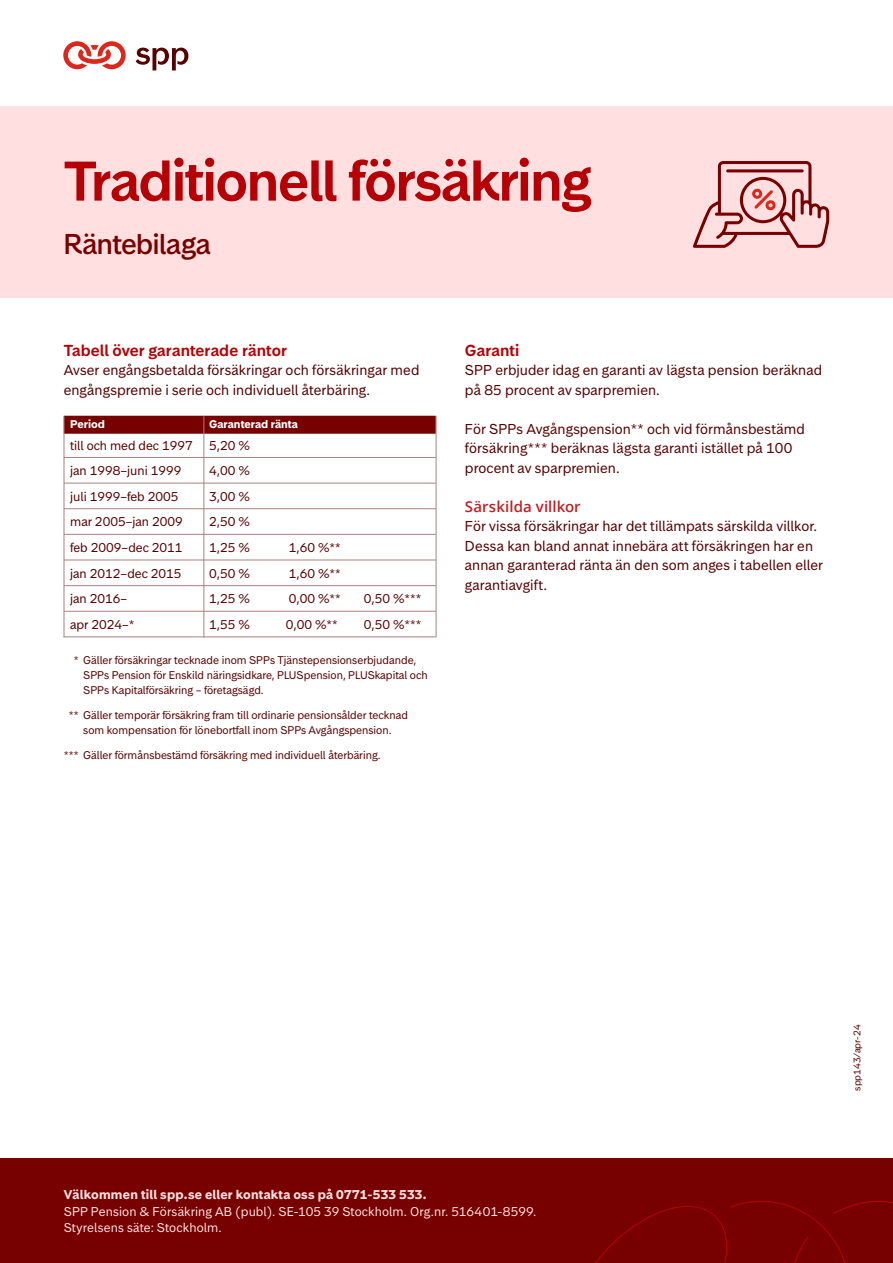
<style>
.page{position:relative;width:893px;height:1263px;background:#fff}
.page>*{position:absolute;margin:0;border:0;box-sizing:border-box;transform-origin:0 0}
.Titel-1-2024{font:600 52.5px "Storebrand Text";letter-spacing:-.03em;color:#b50005}
.Titel-2-2024{font:500 27px "Storebrand Display";letter-spacing:-.005em;color:#700}
.Mellanrubrik-1-2024{font:600 15px "Storebrand Text";letter-spacing:.005em;color:#b50005}
._2021_Mellanrubrik_1_röd_-_10_13{font:600 15px "Open Sans";letter-spacing:.005em;color:#be1f24}
.Brödtext-1-2024{font:13.5px/19.5px "Storebrand Text";letter-spacing:.01em;color:#560000}
.Tabelltext-full-bredd-2024b-linje-under{font:12px "Storebrand Text";color:#560000}
.Avsender_8_5_13_regular{font:12px/16.5px "Storebrand Text";letter-spacing:.01em;color:#ffdfdf}
.Avsender_8_5_13_bold{font:700 12px "Storebrand Text";letter-spacing:.02em;color:#ffdfdf}
.Fotnot-2024{font:10.5px/15px "Storebrand Text";color:#560000}
.Tabellhuvud-full-bredd-2024b{font:700 10.5px "Storebrand Text";color:#fff}
.Blankettnummer{font:9px "Storebrand Text";color:#560000}
</style>
<div class="page">
<svg style="left:136px;top:48px;width:52px;height:22px"></svg>
<svg style="left:63px;top:41px;width:63px;height:28px"></svg>
<div style="left:64px;top:416px;width:372px;height:18px;background:#700"></div>
<hr style="left:64px;top:457px;width:372px;height:1px;background:#ab8080">
<hr style="left:64px;top:483px;width:372px;height:1px;background:#ab8080">
<hr style="left:64px;top:508px;width:372px;height:1px;background:#ab8080">
<hr style="left:64px;top:534px;width:372px;height:1px;background:#ab8080">
<hr style="left:64px;top:560px;width:372px;height:1px;background:#ab8080">
<hr style="left:64px;top:585px;width:372px;height:1px;background:#ab8080">
<hr style="left:64px;top:611px;width:372px;height:1px;background:#ab8080">
<hr style="left:64px;top:637px;width:372px;height:1px;background:#ab8080">
<div style="left:0;top:1159px;width:893px;height:104px;background:#700"></div>
<svg style="left:595px;top:1201px;width:298px;height:62px"></svg>
<div style="left:0;top:106px;width:893px;height:192px;background:#ffdfdf"></div>
<hr style="left:436px;top:416px;width:1px;height:221px;background:#ab8080">
<hr style="left:64px;top:416px;width:1px;height:221px;background:#ab8080">
<hr style="left:204px;top:416px;width:1px;height:221px;background:#ab8080">
<svg style="left:693px;top:161px;width:136px;height:87px"></svg>
<p class="Titel-1-2024" style="left:64px;top:145px;width:529px">Traditionell försäkring</p>
<p class="Titel-2-2024" style="left:64px;top:226px;width:148px">Räntebilaga</p>
<p class="Mellanrubrik-1-2024" style="left:64px;top:340px;width:225px">Tabell över garanterade räntor</p>
<p class="Brödtext-1-2024" style="left:64px;top:361px;width:357px">Avser engångsbetalda försäkringar och försäkringar med engångspremie i serie och individuell återbäring.</p>
<p class="Tabellhuvud-full-bredd-2024b" style="left:70px;top:417px;width:36px">Period</p>
<p class="Tabellhuvud-full-bredd-2024b" style="left:209px;top:417px;width:90px">Garanterad ränta</p>
<p class="Tabelltext-full-bredd-2024b-linje-under" style="left:70px;top:437px;width:124px">till och med dec 1997</p>
<p class="Tabelltext-full-bredd-2024b-linje-under" style="left:209px;top:437px;width:42px">5,20 %</p>
<p class="Tabelltext-full-bredd-2024b-linje-under" style="left:70px;top:463px;width:113px">jan 1998–juni 1999</p>
<p class="Tabelltext-full-bredd-2024b-linje-under" style="left:209px;top:463px;width:42px">4,00 %</p>
<p class="Tabelltext-full-bredd-2024b-linje-under" style="left:70px;top:488px;width:110px">juli 1999–feb 2005</p>
<p class="Tabelltext-full-bredd-2024b-linje-under" style="left:209px;top:488px;width:42px">3,00 %</p>
<p class="Tabelltext-full-bredd-2024b-linje-under" style="left:70px;top:514px;width:114px">mar 2005–jan 2009</p>
<p class="Tabelltext-full-bredd-2024b-linje-under" style="left:209px;top:514px;width:42px">2,50 %</p>
<p class="Tabelltext-full-bredd-2024b-linje-under" style="left:70px;top:539px;width:114px">feb 2009–dec 2011</p>
<p class="Tabelltext-full-bredd-2024b-linje-under" style="left:209px;top:539px;width:42px">1,25 %</p>
<p class="Tabelltext-full-bredd-2024b-linje-under" style="left:289px;top:539px;width:54px">1,60 %**</p>
<p class="Tabelltext-full-bredd-2024b-linje-under" style="left:70px;top:565px;width:113px">jan 2012–dec 2015</p>
<p class="Tabelltext-full-bredd-2024b-linje-under" style="left:209px;top:565px;width:42px">0,50 %</p>
<p class="Tabelltext-full-bredd-2024b-linje-under" style="left:289px;top:565px;width:54px">1,60 %**</p>
<p class="Tabelltext-full-bredd-2024b-linje-under" style="left:70px;top:591px;width:59px">jan 2016–</p>
<p class="Tabelltext-full-bredd-2024b-linje-under" style="left:209px;top:591px;width:42px">1,25 %</p>
<p class="Tabelltext-full-bredd-2024b-linje-under" style="left:289px;top:591px;width:54px">0,00 %**</p>
<p class="Tabelltext-full-bredd-2024b-linje-under" style="left:364px;top:591px;width:59px">0,50 %***</p>
<p class="Tabelltext-full-bredd-2024b-linje-under" style="left:70px;top:616px;width:66px">apr 2024–*</p>
<p class="Tabelltext-full-bredd-2024b-linje-under" style="left:209px;top:616px;width:42px">1,55 %</p>
<p class="Tabelltext-full-bredd-2024b-linje-under" style="left:286px;top:616px;width:54px">0,00 %**</p>
<p class="Tabelltext-full-bredd-2024b-linje-under" style="left:364px;top:616px;width:59px">0,50 %***</p>
<p class="Fotnot-2024" style="left:83px;top:653px;width:346px;text-indent:-9px">* Gäller försäkringar tecknade inom SPPs Tjänstepensionserbjudande,<br>SPPs Pension för Enskild näringsidkare, PLUSpension, PLUSkapital och<br>SPPs Kapitalförsäkring – företagsägd.</p>
<p class="Fotnot-2024" style="left:69px;top:708px;width:341px;text-align:center">** Gäller temporär försäkring fram till ordinarie pensionsålder tecknad som kompensation för lönebortfall inom SPPs Avgångspension.</p>
<p class="Fotnot-2024" style="left:64px;top:747px;width:318px">*** Gäller förmånsbestämd försäkring med individuell återbäring.</p>
<p class="Mellanrubrik-1-2024" style="left:465px;top:340px;width:56px">Garanti</p>
<p class="Brödtext-1-2024" style="left:465px;top:361px;width:359px">SPP erbjuder idag en garanti av lägsta pension beräknad på 85 procent av sparpremien.</p>
<p class="Brödtext-1-2024" style="left:465px;top:419px;width:341px">För SPPs Avgångspension** och vid förmånsbestämd försäkring*** beräknas lägsta garanti istället på 100 procent av sparpremien.</p>
<p class="_2021_Mellanrubrik_1_röd_-_10_13" style="left:465px;top:496px;width:117px">Särskilda villkor</p>
<p class="Brödtext-1-2024" style="left:465px;top:517px;width:360px">För vissa försäkringar har det tillämpats särskilda villkor.<br>Dessa kan bland annat innebära att försäkringen har en annan garanterad ränta än den som anges i tabellen eller garantiavgift.</p>
<p class="Avsender_8_5_13_bold" style="left:64px;top:1187px;width:364px">Välkommen till spp.se eller kontakta oss på 0771-533 533.</p>
<p class="Avsender_8_5_13_regular" style="left:64px;top:1203px;width:474px">SPP Pension &amp; Försäkring AB (publ). SE-105 39 Stockholm. Org.nr. 516401-8599.<br>Styrelsens säte: Stockholm.</p>
<p class="Blankettnummer" style="left:851px;top:1091px;width:68px;rotate:-90deg">spp143/apr-24</p>
</div>
